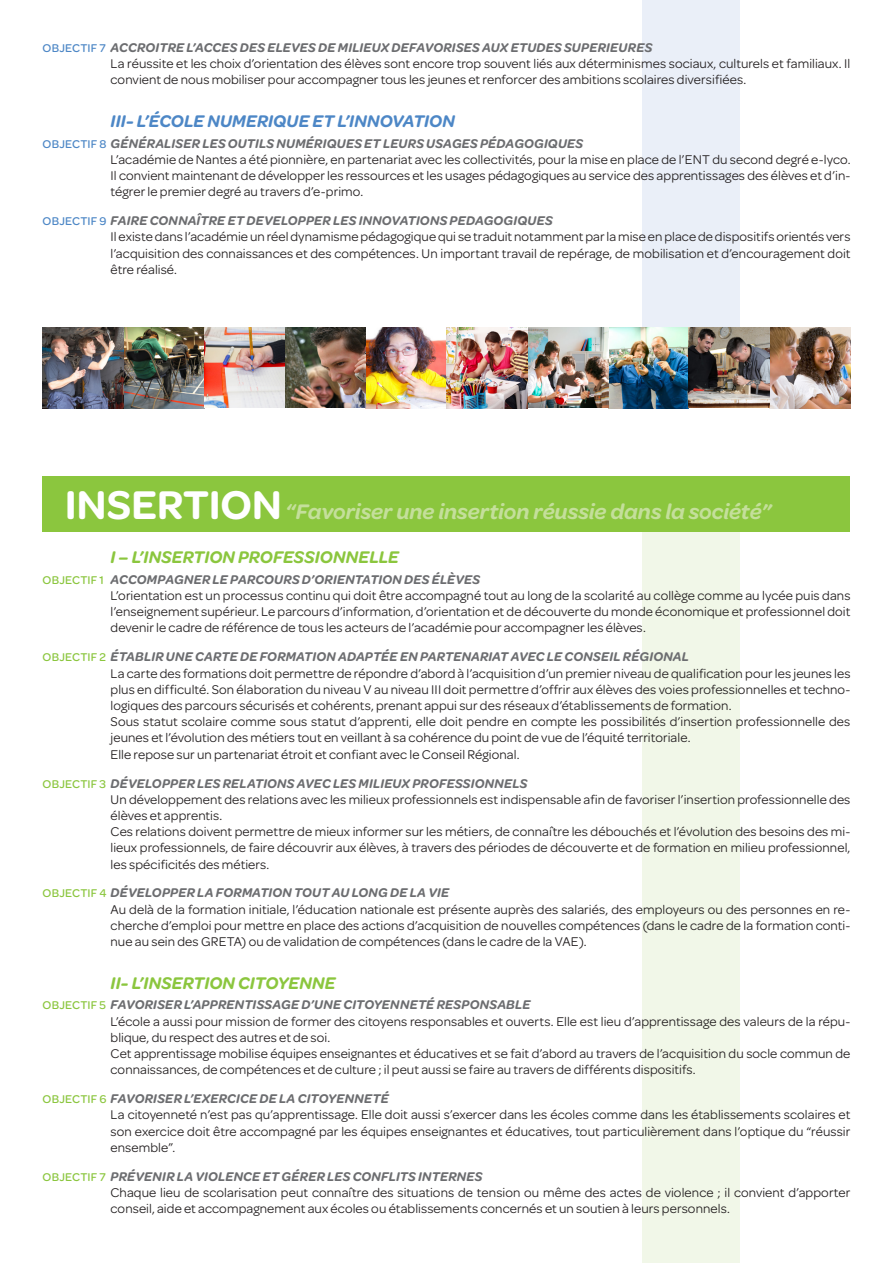
<style>
.page{position:relative;width:893px;height:1263px;background:#fff}
.page>*{position:absolute;margin:0;border:0;box-sizing:border-box;transform-origin:0 0}
.t1{font:italic 600 22.5px "Omnes";color:#c4df9b}
.t2{font:italic 600 18px "Omnes";letter-spacing:.005em;color:#8bc63e}
.t3{font:italic 600 18px "Omnes";letter-spacing:.005em;color:#4d87c6}
.t4{font:13.5px/16.2px "Omnes";letter-spacing:.005em;color:#231f20;text-align:justify}
.t5{font:italic 600 13.5px "Omnes";letter-spacing:.015em;color:#6c6d70}
.s1{font-weight:500;font-style:normal;font-size:12px;color:#4d87c6}
.s2{font-style:normal;font-size:42.75px;color:#fff}
.s3{font-weight:500;font-style:normal;font-size:12px;color:#8bc63e}
</style>
<div class="page">
<div style="left:642px;top:0;width:98px;height:377px;background:#eaeff8"></div>
<div style="left:642px;top:504px;width:98px;height:759px;background:#f1f7e8"></div>
<img style="left:43px;top:327px;width:807px;height:81px">
<div style="left:43px;top:476px;width:807px;height:55px;background:#8bc63e"></div>
<p class="t5" style="left:43px;top:40px;width:611px"><span class="s1">OBJECTIF 7</span> ACCROITRE L’ACCES DES ELEVES DE MILIEUX DEFAVORISES AUX ETUDES SUPERIEURES</p>
<p class="t4" style="left:111px;top:56px;width:741px">La réussite et les choix d’orientation des élèves sont encore trop souvent liés aux déterminismes sociaux, culturels et familiaux. Il convient de nous mobiliser pour accompagner tous les jeunes et renforcer des ambitions scolaires diversifiées.</p>
<p class="t3" style="left:111px;top:111px;width:346px">III- L’ÉCOLE NUMERIQUE ET L’INNOVATION</p>
<p class="t5" style="left:43px;top:135px;width:542px"><span class="s1">OBJECTIF 8</span> GÉNÉRALISER LES OUTILS NUMÉRIQUES ET LEURS USAGES PÉDAGOGIQUES</p>
<p class="t4" style="left:111px;top:151px;width:741px">L’académie de Nantes a été pionnière, en partenariat avec les collectivités, pour la mise en place de l’ENT du second degré e-lyco.<br>Il convient maintenant de développer les ressources et les usages pédagogiques au service des apprentissages des élèves et d’in&shy;tégrer le premier degré au travers d’e-primo.</p>
<p class="t5" style="left:43px;top:213px;width:512px"><span class="s1">OBJECTIF 9</span> FAIRE CONNAÎTRE ET DEVELOPPER LES INNOVATIONS PEDAGOGIQUES</p>
<p class="t4" style="left:111px;top:229px;width:741px">Il existe dans l’académie un réel dynamisme pédagogique qui se traduit notamment par la mise en place de dispositifs orientés vers l’acquisition des connaissances et des compétences. Un important travail de repérage, de mobilisation et d’encouragement doit être réalisé.</p>
<p class="t1" style="left:65px;top:498px;width:708px"><span class="s2">INSERTION</span> “Favoriser une insertion réussie dans la société”</p>
<p class="t2" style="left:111px;top:547px;width:290px">I – L’INSERTION PROFESSIONNELLE</p>
<p class="t5" style="left:43px;top:572px;width:439px"><span class="s3">OBJECTIF 1</span> ACCOMPAGNER LE PARCOURS D’ORIENTATION DES ÉLÈVES</p>
<p class="t4" style="left:111px;top:587px;width:741px">L’orientation est un processus continu qui doit être accompagné tout au long de la scolarité au collège comme au lycée puis dans l’enseignement supérieur. Le parcours d’information, d’orientation et de découverte du monde économique et professionnel doit devenir le cadre de référence de tous les acteurs de l’académie pour accompagner les élèves.</p>
<p class="t5" style="left:43px;top:649px;width:648px"><span class="s3">OBJECTIF 2</span> ÉTABLIR UNE CARTE DE FORMATION ADAPTÉE EN PARTENARIAT AVEC LE CONSEIL RÉGIONAL</p>
<p class="t4" style="left:111px;top:665px;width:741px">La carte des formations doit permettre de répondre d’abord à l’acquisition d’un premier niveau de qualification pour les jeunes les plus en difficulté. Son élaboration du niveau V au niveau III doit permettre d’offrir aux élèves des voies professionnelles et techno&shy;logiques des parcours sécurisés et cohérents, prenant appui sur des réseaux d’établissements de formation.</p>
<p class="t4" style="left:111px;top:714px;width:741px">Sous statut scolaire comme sous statut d’apprenti, elle doit pendre en compte les possibilités d’insertion professionnelle des jeunes et l’évolution des métiers tout en veillant à sa cohérence du point de vue de l’équité territoriale.</p>
<p class="t4" style="left:111px;top:746px;width:411px">Elle repose sur un partenariat étroit et confiant avec le Conseil Régional.</p>
<p class="t5" style="left:43px;top:775px;width:486px"><span class="s3">OBJECTIF 3</span> DÉVELOPPER LES RELATIONS AVEC LES MILIEUX PROFESSIONNELS</p>
<p class="t4" style="left:111px;top:791px;width:741px">Un développement des relations avec les milieux professionnels est indispensable afin de favoriser l’insertion professionnelle des élèves et apprentis.</p>
<p class="t4" style="left:111px;top:823px;width:741px">Ces relations doivent permettre de mieux informer sur les métiers, de connaître les débouchés et l’évolution des besoins des mi&shy;lieux professionnels, de faire découvrir aux élèves, à travers des périodes de découverte et de formation en milieu professionnel, les spécificités des métiers.</p>
<p class="t5" style="left:43px;top:885px;width:408px"><span class="s3">OBJECTIF 4</span> DÉVELOPPER LA FORMATION TOUT AU LONG DE LA VIE</p>
<p class="t4" style="left:111px;top:901px;width:741px">Au delà de la formation initiale, l’éducation nationale est présente auprès des salariés, des employeurs ou des personnes en re&shy;cherche d’emploi pour mettre en place des actions d’acquisition de nouvelles compétences (dans le cadre de la formation conti&shy;nue au sein des GRETA) ou de validation de compétences (dans le cadre de la VAE).</p>
<p class="t2" style="left:111px;top:973px;width:227px">II- L’INSERTION CITOYENNE</p>
<p class="t5" style="left:43px;top:997px;width:489px"><span class="s3">OBJECTIF 5</span> FAVORISER L’APPRENTISSAGE D’UNE CITOYENNETÉ RESPONSABLE</p>
<p class="t4" style="left:111px;top:1013px;width:741px">L’école a aussi pour mission de former des citoyens responsables et ouverts. Elle est lieu d’apprentissage des valeurs de la répu&shy;blique, du respect des autres et de soi.</p>
<p class="t4" style="left:111px;top:1045px;width:741px">Cet apprentissage mobilise équipes enseignantes et éducatives et se fait d’abord au travers de l’acquisition du socle commun de connaissances, de compétences et de culture ; il peut aussi se faire au travers de différents dispositifs.</p>
<p class="t5" style="left:43px;top:1091px;width:348px"><span class="s3">OBJECTIF 6</span> FAVORISER L’EXERCICE DE LA CITOYENNETÉ</p>
<p class="t4" style="left:111px;top:1107px;width:741px">La citoyenneté n’est pas qu’apprentissage. Elle doit aussi s’exercer dans les écoles comme dans les établissements scolaires et son exercice doit être accompagné par les équipes enseignantes et éducatives, tout particulièrement dans l’optique du “réussir ensemble”.</p>
<p class="t5" style="left:43px;top:1168px;width:441px"><span class="s3">OBJECTIF 7</span> PRÉVENIR LA VIOLENCE ET GÉRER LES CONFLITS INTERNES</p>
<p class="t4" style="left:111px;top:1184px;width:741px">Chaque lieu de scolarisation peut connaître des situations de tension ou même des actes de violence ; il convient d’apporter conseil, aide et accompagnement aux écoles ou établissements concernés et un soutien à leurs personnels.</p>
</div>
